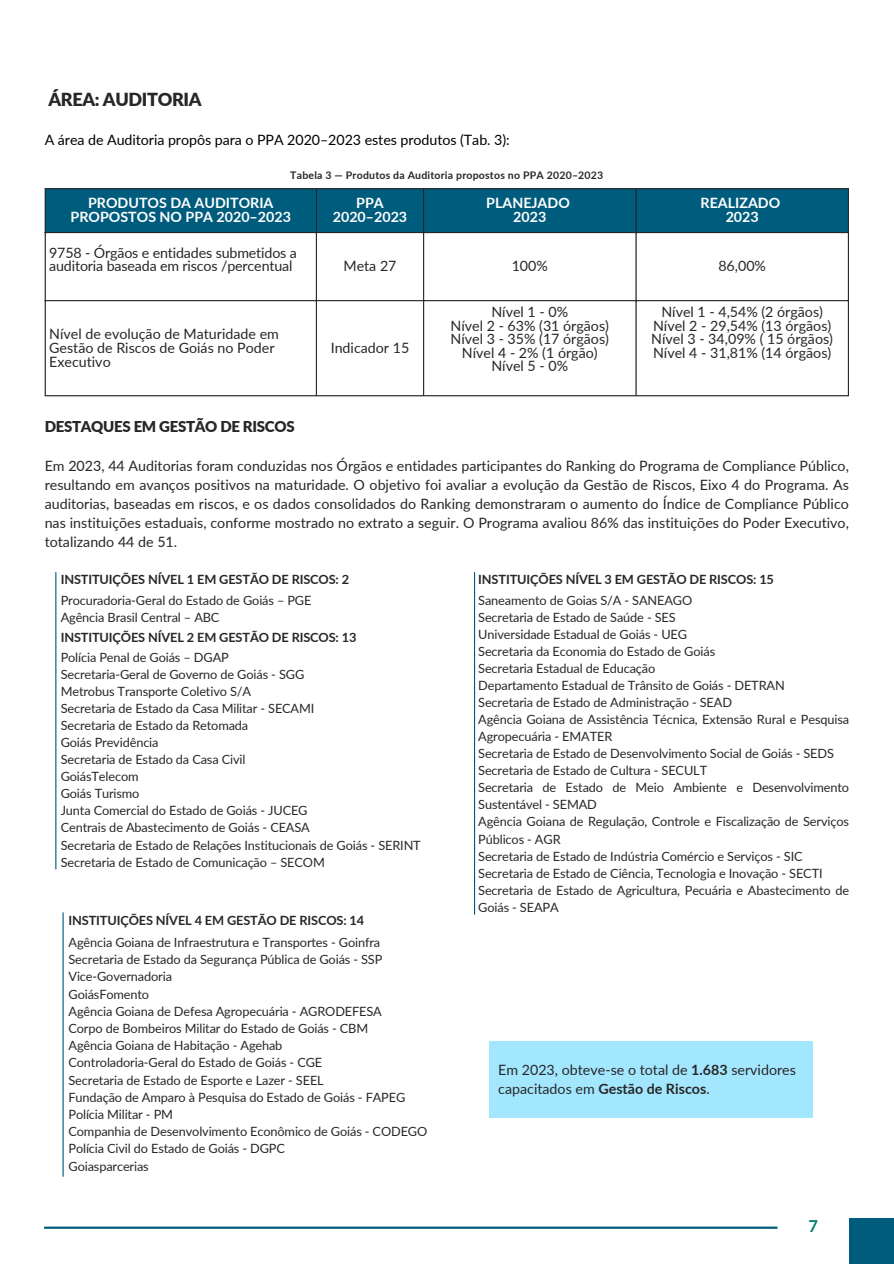
<style>
.page{position:relative;width:894px;height:1264px;background:#fff}
.page>*{position:absolute;margin:0;border:0;box-sizing:border-box;transform-origin:0 0}
.t1{font:900 18px "Lato";letter-spacing:-.02em;color:#272727}
.t2{font:700 16.5px "Lato";color:#017d71}
.t3{font:900 15px "Lato";letter-spacing:-.02em;color:#272727}
.t4{font:14.25px/19.2px "Lato";color:#272727}
.t5{font:700 14.25px/13.5px "Lato";color:#fff;text-align:center}
.t6{font:14.25px "Lato";letter-spacing:-.005em;color:#000}
.t7{font:12.75px/17.1px "Lato";letter-spacing:-.01em;color:#272727}
.t8{font:700 12.75px "Lato";letter-spacing:-.01em;color:#272727}
.t9{font:700 10.5px "Lato";letter-spacing:.02em;color:#272727}
.s1{font-weight:700}
</style>
<div class="page">
<div style="left:46px;top:189px;width:801px;height:43px;background:#005c7d"></div>
<hr style="left:45px;top:189px;width:1px;height:206px;background:#272727">
<hr style="left:316px;top:189px;width:1px;height:206px;background:#272727">
<hr style="left:423px;top:189px;width:1px;height:206px;background:#272727">
<hr style="left:635px;top:189px;width:1px;height:206px;background:#272727">
<hr style="left:847px;top:189px;width:1px;height:206px;background:#272727">
<hr style="left:45px;top:188px;width:803px;height:1px;background:#272727">
<hr style="left:45px;top:232px;width:803px;height:1px;background:#272727">
<hr style="left:45px;top:300px;width:803px;height:1px;background:#272727">
<hr style="left:45px;top:395px;width:803px;height:1px;background:#272727">
<div style="left:489px;top:1041px;width:323px;height:76px;background:#a3e7ff"></div>
<hr style="left:55px;top:572px;width:1px;height:297px;background:#005c7d">
<hr style="left:62px;top:912px;width:2px;height:264px;background:#005c7d">
<hr style="left:474px;top:572px;width:1px;height:342px;background:#005c7d">
<div style="left:848px;top:1218px;width:45px;height:45px;background:#005c7d"></div>
<hr style="left:44px;top:1226px;width:733px;height:2px;background:#005c7d">
<h1 class="t1" style="left:48px;top:88px;width:154px">ÁREA: AUDITORIA</h1>
<h2 class="t6" style="left:45px;top:131px;width:466px">A área de Auditoria propôs para o PPA 2020–2023 estes produtos (Tab. 3):</h2>
<h3 class="t9" style="left:290px;top:169px;width:314px">Tabela 3 — Produtos da Auditoria propostos no PPA 2020–2023</h3>
<h3 class="t5" style="left:71px;top:196px;width:222px">PRODUTOS DA AUDITORIA<br>PROPOSTOS NO PPA 2020–2023</h3>
<p class="t5" style="left:356px;top:196px;width:29px">PPA</p>
<p class="t5" style="left:333px;top:209px;width:76px">2020–2023</p>
<p class="t5" style="left:486px;top:196px;width:85px">PLANEJADO</p>
<p class="t5" style="left:513px;top:209px;width:35px">2023</p>
<p class="t5" style="left:700px;top:196px;width:81px">REALIZADO</p>
<p class="t5" style="left:725px;top:209px;width:35px">2023</p>
<p class="t4" style="left:49px;top:245px;width:249px;line-height:13.5px">9758 - Órgãos e entidades submetidos a auditoria baseada em riscos /percentual</p>
<p class="t4" style="left:49px;top:327px;width:231px;line-height:13.5px">Nível de evolução de Maturidade em<br>Gestão de Riscos de Goiás no Poder<br>Executivo</p>
<h4 class="t3" style="left:45px;top:417px;width:251px">DESTAQUES EM GESTÃO DE RISCOS</h4>
<p class="t4" style="left:343px;top:256px;width:55px">Meta 27</p>
<p class="t4" style="left:511px;top:256px;width:38px">100%</p>
<p class="t4" style="left:718px;top:256px;width:49px">86,00%</p>
<p class="t4" style="left:330px;top:338px;width:80px">Indicador 15</p>
<p class="t4" style="left:491px;top:302px;width:78px">Nível 1 - 0%</p>
<p class="t4" style="left:450px;top:316px;width:160px">Nível 2 - 63% (31 órgãos)</p>
<p class="t4" style="left:450px;top:329px;width:160px">Nível 3 - 35% (17 órgãos)</p>
<p class="t4" style="left:462px;top:343px;width:137px">Nível 4 - 2% (1 órgão)</p>
<p class="t4" style="left:491px;top:356px;width:78px">Nível 5 - 0%</p>
<p class="t4" style="left:661px;top:302px;width:163px">Nível 1 - 4,54% (2 órgãos)</p>
<p class="t4" style="left:653px;top:316px;width:180px">Nível 2 - 29,54% (13 órgãos)</p>
<p class="t4" style="left:651px;top:329px;width:183px">Nível 3 - 34,09% ( 15 órgãos)</p>
<p class="t4" style="left:653px;top:343px;width:180px">Nível 4 - 31,81% (14 órgãos)</p>
<p class="t4" style="left:45px;top:455px;width:805px;text-align:justify">Em 2023, 44 Auditorias foram conduzidas nos Órgãos e entidades participantes do Ranking do Programa de Compliance Público, resultando em avanços positivos na maturidade. O objetivo foi avaliar a evolução da Gestão de Riscos, Eixo 4 do Programa. As auditorias, baseadas em riscos, e os dados consolidados do Ranking demonstraram o aumento do Índice de Compliance Público nas instituições estaduais, conforme mostrado no extrato a seguir. O Programa avaliou 86% das instituições do Poder Executivo, totalizando 44 de 51.</p>
<h4 class="t8" style="left:61px;top:572px;width:290px">INSTITUIÇÕES NÍVEL 1 EM GESTÃO DE RISCOS: 2</h4>
<h5 class="t7" style="left:61px;top:591px;width:252px">Procuradoria-Geral do Estado de Goiás – PGE<br>Agência Brasil Central – ABC</h5>
<h4 class="t8" style="left:61px;top:629px;width:297px">INSTITUIÇÕES NÍVEL 2 EM GESTÃO DE RISCOS: 13</h4>
<h5 class="t7" style="left:61px;top:648px;width:361px">Polícia Penal de Goiás – DGAP<br>Secretaria-Geral de Governo de Goiás - SGG<br>Metrobus Transporte Coletivo S/A<br>Secretaria de Estado da Casa Militar - SECAMI<br>Secretaria de Estado da Retomada<br>Goiás Previdência<br>Secretaria de Estado da Casa Civil<br>GoiásTelecom<br>Goiás Turismo<br>Junta Comercial do Estado de Goiás - JUCEG<br>Centrais de Abastecimento de Goiás - CEASA<br>Secretaria de Estado de Relações Institucionais de Goiás - SERINT Secretaria de Estado de Comunicação – SECOM</h5>
<h3 class="t8" style="left:68px;top:912px;width:297px">INSTITUIÇÕES NÍVEL 4 EM GESTÃO DE RISCOS: 14</h3>
<p class="t7" style="left:68px;top:933px;width:360px">Agência Goiana de Infraestrutura e Transportes - Goinfra Secretaria de Estado da Segurança Pública de Goiás - SSP Vice-Governadoria<br>GoiásFomento<br>Agência Goiana de Defesa Agropecuária - AGRODEFESA<br>Corpo de Bombeiros Militar do Estado de Goiás - CBM<br>Agência Goiana de Habitação - Agehab<br>Controladoria-Geral do Estado de Goiás - CGE<br>Secretaria de Estado de Esporte e Lazer - SEEL<br>Fundação de Amparo à Pesquisa do Estado de Goiás - FAPEG Polícia Militar - PM<br>Companhia de Desenvolvimento Econômico de Goiás - CODEGO Polícia Civil do Estado de Goiás - DGPC<br>Goiasparcerias</p>
<h4 class="t8" style="left:478px;top:572px;width:297px">INSTITUIÇÕES NÍVEL 3 EM GESTÃO DE RISCOS: 15</h4>
<h5 class="t7" style="left:478px;top:591px;width:372px">Saneamento de Goias S/A - SANEAGO<br>Secretaria de Estado de Saúde - SES<br>Universidade Estadual de Goiás - UEG<br>Secretaria da Economia do Estado de Goiás<br>Secretaria Estadual de Educação<br>Departamento Estadual de Trânsito de Goiás - DETRAN<br>Secretaria de Estado de Administração - SEAD<br>Agência Goiana de Assistência Técnica, Extensão Rural e Pesquisa Agropecuária - EMATER<br>Secretaria de Estado de Desenvolvimento Social de Goiás - SEDS Secretaria de Estado de Cultura - SECULT<br>Secretaria de Estado de Meio Ambiente e Desenvolvimento Sustentável - SEMAD<br>Agência Goiana de Regulação, Controle e Fiscalização de Serviços Públicos - AGR<br>Secretaria de Estado de Indústria Comércio e Serviços - SIC Secretaria de Estado de Ciência, Tecnologia e Inovação - SECTI Secretaria de Estado de Agricultura, Pecuária e Abastecimento de Goiás - SEAPA</h5>
<p class="t4" style="left:498px;top:1059px;width:299px">Em 2023, obteve-se o total de <span class="s1">1.683</span> servidores capacitados em <span class="s1">Gestão de Riscos</span>.</p>
<h5 class="t2" style="left:808px;top:1215px;width:11px">7</h5>
</div>
